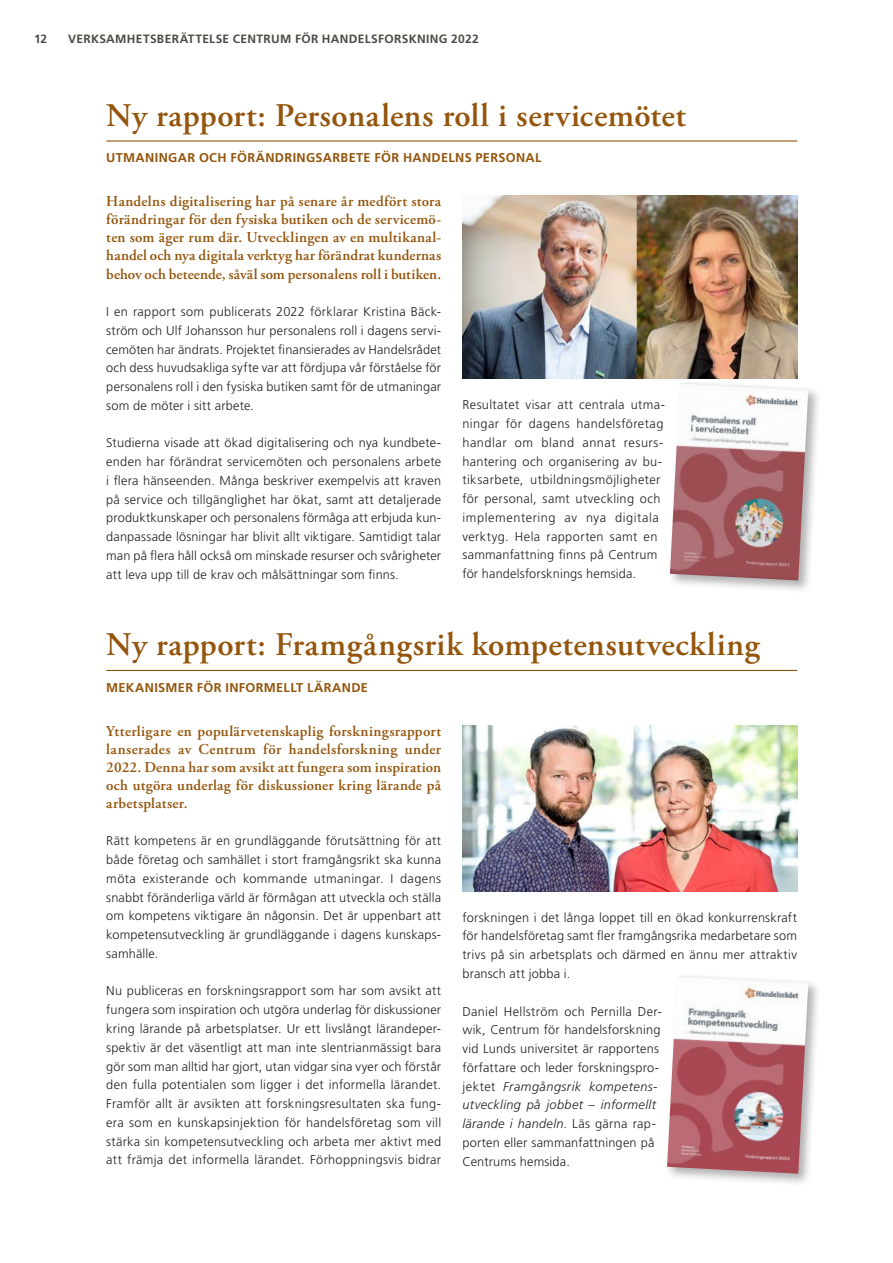
<style>
.page{position:relative;width:893px;height:1263px;background:#fff}
.page>*{position:absolute;margin:0;border:0;box-sizing:border-box;transform-origin:0 0}
.Brons_huvudrubriker{font:600 33px "Adobe Garamond Pro";letter-spacing:.015em;color:#94550c}
.Brons_Ingress{font:600 15px/18px "Adobe Garamond Pro";letter-spacing:.01em;color:#94550c;text-align:justify}
.Svart_Brödtext_utan{font:300 12.75px/18.8px "Frutiger LT Std";letter-spacing:.02em;color:#231f20;text-align:justify}
.Brons_Underrubrik_1{font:700 12.75px "Frutiger LT Std";letter-spacing:.025em;color:#94550c}
.t1{font:700 12px "Frutiger LT Std";letter-spacing:.025em;color:#4c4b43}
.s1{font-style:italic}
</style>
<div class="page">
<hr style="left:106px;top:140px;width:691px;height:2px;background:#94550c">
<hr style="left:106px;top:670px;width:691px;height:1px;background:#94550c">
<div style="left:664px;top:973px;width:157px;height:213px;background:#231f20;opacity:.35"></div>
<img style="left:667px;top:976px;width:141px;height:198px">
<div style="left:667px;top:380px;width:154px;height:213px;background:#231f20;opacity:.35"></div>
<img style="left:670px;top:383px;width:138px;height:197px">
<img style="left:462px;top:725px;width:335px;height:167px">
<img style="left:462px;top:196px;width:336px;height:182px">
<p class="t1" style="left:34px;top:32px;width:15px">12</p>
<p class="t1" style="left:68px;top:32px;width:412px">VERKSAMHETSBERÄTTELSE CENTRUM FÖR HANDELSFORSKNING 2022</p>
<p class="Brons_huvudrubriker" style="left:106px;top:97px;width:581px">Ny rapport: Personalens roll i servicemötet</p>
<p class="Brons_Underrubrik_1" style="left:106px;top:150px;width:437px">UTMANINGAR OCH FÖRÄNDRINGSARBETE FÖR HANDELNS PERSONAL</p>
<p class="Brons_Ingress" style="left:106px;top:193px;width:336px">Handelns digitalisering har på senare år medfört stora förändringar för den fysiska butiken och de servicemö&shy;ten som äger rum där. Utvecklingen av en multikanal&shy;handel och nya digitala verktyg har förändrat kundernas behov och beteende, såväl som personalens roll i butiken.</p>
<p class="Svart_Brödtext_utan" style="left:106px;top:302px;width:336px">I en rapport som publicerats 2022 förklarar Kristina Bäck&shy;ström och Ulf Johansson hur personalens roll i dagens servi&shy;cemöten har ändrats. Projektet finansierades av Handelsrådet och dess huvudsakliga syfte var att fördjupa vår förståelse för personalens roll i den fysiska butiken samt för de utmaningar som de möter i sitt arbete.</p>
<p class="Svart_Brödtext_utan" style="left:106px;top:434px;width:336px">Studierna visade att ökad digitalisering och nya kundbete&shy;enden har förändrat servicemöten och personalens arbete i flera hänseenden. Många beskriver exempelvis att kraven på service och tillgänglighet har ökat, samt att detaljerade produktkunskaper och personalens förmåga att erbjuda kun&shy;danpassade lösningar har blivit allt viktigare. Samtidigt talar man på flera håll också om minskade resurser och svårigheter att leva upp till de krav och målsättningar som finns.</p>
<p class="Svart_Brödtext_utan" style="left:462px;top:396px;width:204px;text-align:left">Resultatet visar att centrala utma&shy;ningar för dagens handelsföretag handlar om bland annat resurs&shy;hantering och organisering av bu&shy;tiksarbete, utbildningsmöjligheter för personal, samt utveckling och implementering av nya digitala verktyg. Hela rapporten samt en sammanfattning finns på Centrum för handelsforsknings hemsida.</p>
<p class="Brons_huvudrubriker" style="left:106px;top:626px;width:655px">Ny rapport: Framgångsrik kompetensutveckling</p>
<p class="Brons_Underrubrik_1" style="left:106px;top:680px;width:263px">MEKANISMER FÖR INFORMELLT LÄRANDE</p>
<p class="Brons_Ingress" style="left:106px;top:722px;width:336px">Ytterligare en populärvetenskaplig forskningsrapport lanserades av Centrum för handelsforskning under 2022. Denna har som avsikt att fungera som inspiration och utgöra underlag för diskussioner kring lärande på arbetsplatser.</p>
<p class="Svart_Brödtext_utan" style="left:106px;top:832px;width:336px">Rätt kompetens är en grundläggande förutsättning för att både företag och samhället i stort framgångsrikt ska kunna möta existerande och kommande utmaningar. I dagens snabbt föränderliga värld är förmågan att utveckla och ställa om kompetens viktigare än någonsin. Det är uppenbart att kompetensutveckling är grundläggande i dagens kunskaps&shy;samhälle.</p>
<p class="Svart_Brödtext_utan" style="left:106px;top:982px;width:336px">Nu publiceras en forskningsrapport som har som avsikt att fungera som inspiration och utgöra underlag för diskussioner kring lärande på arbetsplatser. Ur ett livslångt lärandeper&shy;spektiv är det väsentligt att man inte slentrianmässigt bara gör som man alltid har gjort, utan vidgar sina vyer och förstår den fulla potentialen som ligger i det informella lärandet.<br>Framför allt är avsikten att forskningsresultaten ska fung&shy;era som en kunskapsinjektion för handelsföretag som vill stärka sin kompetensutveckling och arbeta mer aktivt med att främja det informella lärandet. Förhoppningsvis bidrar</p>
<p class="Svart_Brödtext_utan" style="left:462px;top:908px;width:336px">forskningen i det långa loppet till en ökad konkurrenskraft för handelsföretag samt fler framgångsrika medarbetare som trivs på sin arbetsplats och därmed en ännu mer attraktiv bransch att jobba i.</p>
<p class="Svart_Brödtext_utan" style="left:462px;top:1002px;width:201px;text-align:left">Daniel Hellström och Pernilla Der&shy;wik, Centrum för handelsforskning vid Lunds universitet är rapportens författare och leder forskningspro&shy;jektet <span class="s1">Framgångsrik kompetens&shy;utveckling på jobbet – informellt lärande i handeln</span>. Läs gärna rap&shy;porten eller sammanfattningen på Centrums hemsida.</p>
</div>
